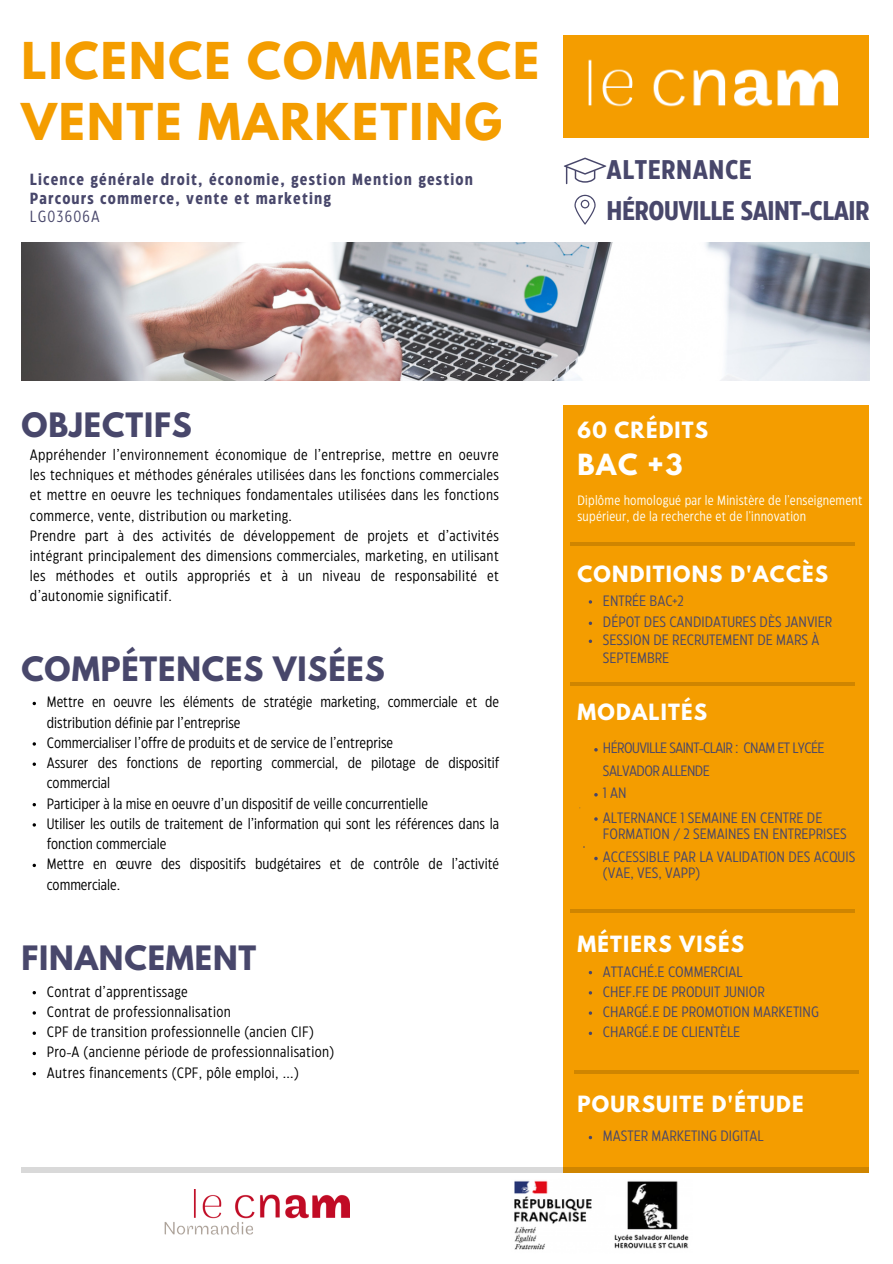
<style>
.page{position:relative;width:893px;height:1264px;background:#fff}
.page>*{position:absolute;margin:0;border:0;box-sizing:border-box;transform-origin:0 0}
.t1{font:700 45px "League Spartan";letter-spacing:.05em;color:#f49d00}
.t2{font:700 29.7px "League Spartan";letter-spacing:.03em;color:#48476b}
.t3{font:700 27px "Eastman Condensed";letter-spacing:-.02em;color:#48476b}
.t4{font:700 27px "Eastman Condensed";letter-spacing:.02em;color:#48476b}
.t5{font:700 25.8px "League Spartan";color:#fff}
.t6{font:700 19.8px "League Spartan";letter-spacing:.06em;color:#fff}
.t7{font:700 16.2px "Eastman Condensed";letter-spacing:.07em;color:#48476b}
.t8{font:16.2px "Eastman Condensed";letter-spacing:.07em;color:#48476b}
.t9{font:15px/20.2px "Eastman Condensed";color:#000}
.t10{font:15px/18px "Eastman Condensed";color:#48476b}
.t11{font:15px "Eastman Condensed";letter-spacing:.025em;color:#000}
.t12{font:15px/22.5px "Eastman Condensed";letter-spacing:-.04em;color:#48476b}
.t13{font:13.5px/15.8px "Eastman Condensed";letter-spacing:.015em;color:#fffff9}
</style>
<div class="page">
<div style="left:563px;top:406px;width:306px;height:767px;background:#f49d00"></div>
<hr style="left:570px;top:682px;width:284px;height:3px;background:#000">
<hr style="left:570px;top:909px;width:284px;height:3px;background:#000">
<hr style="left:573px;top:1070px;width:285px;height:4px;background:#cf8500">
<hr style="left:570px;top:542px;width:284px;height:4px;background:#cf8500">
<img style="left:21px;top:242px;width:848px;height:139px">
<div style="left:563px;top:35px;width:306px;height:103px;background:#f49d00"></div>
<svg style="left:563px;top:158px;width:43px;height:26px"></svg>
<svg style="left:574px;top:195px;width:21px;height:30px"></svg>
<img style="left:164px;top:1189px;width:185px;height:46px">
<svg style="left:21px;top:1167px;width:848px;height:5px;background:#d5ba8a"></svg>
<img style="left:588px;top:59px;width:251px;height:48px">
<img style="left:514px;top:1180px;width:175px;height:70px">
<svg style="left:33px;top:762px;width:3px;height:4px"></svg>
<svg style="left:588px;top:621px;width:4px;height:4px"></svg>
<svg style="left:588px;top:639px;width:4px;height:4px"></svg>
<svg style="left:588px;top:1031px;width:4px;height:4px"></svg>
<p class="t1" style="left:21px;top:39px;width:519px">LICENCE COMMERCE</p>
<p class="t1" style="left:21px;top:99px;width:482px">VENTE MARKETING</p>
<p class="t7" style="left:30px;top:173px;width:444px">Licence générale droit, économie, gestion Mention gestion</p>
<p class="t7" style="left:30px;top:192px;width:302px">Parcours commerce, vente et marketing</p>
<p class="t8" style="left:30px;top:210px;width:71px">LG03606A</p>
<p class="t4" style="left:606px;top:159px;width:147px">ALTERNANCE</p>
<p class="t3" style="left:606px;top:200px;width:264px">HÉROUVILLE SAINT-CLAIR</p>
<p class="t2" style="left:21px;top:410px;width:172px">OBJECTIFS</p>
<p class="t9" style="left:30px;top:445px;width:470px;text-align:justify">Appréhender l’environnement économique de l’entreprise, mettre en oeuvre les techniques et méthodes générales utilisées dans les fonctions commerciales et mettre en oeuvre les techniques fondamentales utilisées dans les fonctions commerce, vente, distribution ou marketing.</p>
<p class="t9" style="left:30px;top:526px;width:470px;text-align:justify">Prendre part à des activités de développement de projets et d’activités intégrant principalement des dimensions commerciales, marketing, en utilisant les méthodes et outils appropriés et à un niveau de responsabilité et d’autonomie significatif.</p>
<p class="t2" style="left:21px;top:653px;width:365px">COMPÉTENCES VISÉES</p>
<p class="t9" style="left:47px;top:693px;width:454px">Mettre en oeuvre les éléments de stratégie marketing, commerciale et de distribution définie par l’entreprise</p>
<p class="t9" style="left:47px;top:733px;width:348px">Commercialiser l’offre de produits et de service de l’entreprise</p>
<p class="t9" style="left:47px;top:753px;width:454px">Assurer des fonctions de reporting commercial, de pilotage de dispositif commercial</p>
<p class="t9" style="left:47px;top:794px;width:383px">Participer à la mise en oeuvre d’un dispositif de veille concurrentielle</p>
<p class="t9" style="left:47px;top:814px;width:454px">Utiliser les outils de traitement de l’information qui sont les références dans la fonction commerciale</p>
<p class="t9" style="left:47px;top:855px;width:454px">Mettre en œuvre des dispositifs budgétaires et de contrôle de l’activité commerciale.</p>
<p class="t2" style="left:21px;top:943px;width:236px">FINANCEMENT</p>
<p class="t11" style="left:47px;top:985px;width:142px">Contrat d’apprentissage</p>
<p class="t11" style="left:47px;top:1005px;width:185px">Contrat de professionnalisation</p>
<p class="t11" style="left:47px;top:1026px;width:268px">CPF de transition professionnelle (ancien CIF)</p>
<p class="t11" style="left:47px;top:1046px;width:289px">Pro-A (ancienne période de professionnalisation)</p>
<p class="t11" style="left:47px;top:1066px;width:253px">Autres financements (CPF, pôle emploi, ...)</p>
<p class="t6" style="left:577px;top:420px;width:132px">60 CRÉDITS</p>
<p class="t5" style="left:577px;top:452px;width:107px">BAC +3</p>
<p class="t13" style="left:577px;top:493px;width:286px">Diplôme homologué par le Ministère de l'enseignement supérieur, de la recherche et de l'innovation</p>
<p class="t6" style="left:577px;top:564px;width:252px">CONDITIONS D'ACCÈS</p>
<p class="t10" style="left:603px;top:592px;width:82px">ENTRÉE BAC+2</p>
<p class="t10" style="left:603px;top:614px;width:231px">DÉPOT DES CANDIDATURES DÈS JANVIER</p>
<p class="t10" style="left:603px;top:632px;width:218px">SESSION DE RECRUTEMENT DE MARS À<br>SEPTEMBRE</p>
<p class="t6" style="left:577px;top:701px;width:131px">MODALITÉS</p>
<p class="t12" style="left:603px;top:737px;width:223px">HÉROUVILLE SAINT-CLAIR : CNAM ET LYCÉE<br>SALVADOR ALLENDE</p>
<p class="t10" style="left:603px;top:785px;width:25px">1 AN</p>
<p class="t10" style="left:603px;top:809px;width:245px;line-height:16.8px">ALTERNANCE 1 SEMAINE EN CENTRE DE<br>FORMATION / 2 SEMAINES EN ENTREPRISES</p>
<p class="t10" style="left:603px;top:849px;width:254px;line-height:16px">ACCESSIBLE PAR LA VALIDATION DES ACQUIS (VAE, VES, VAPP)</p>
<p class="t6" style="left:577px;top:934px;width:168px">MÉTIERS VISÉS</p>
<p class="t10" style="left:603px;top:963px;width:141px">ATTACHÉ.E COMMERCIAL</p>
<p class="t10" style="left:603px;top:983px;width:163px">CHEF.FE DE PRODUIT JUNIOR</p>
<p class="t10" style="left:603px;top:1003px;width:217px">CHARGÉ.E DE PROMOTION MARKETING</p>
<p class="t10" style="left:603px;top:1024px;width:139px">CHARGÉ.E DE CLIENTÈLE</p>
<p class="t6" style="left:577px;top:1094px;width:227px">POURSUITE D'ÉTUDE</p>
<p class="t10" style="left:603px;top:1128px;width:162px">MASTER MARKETING DIGITAL</p>
</div>
